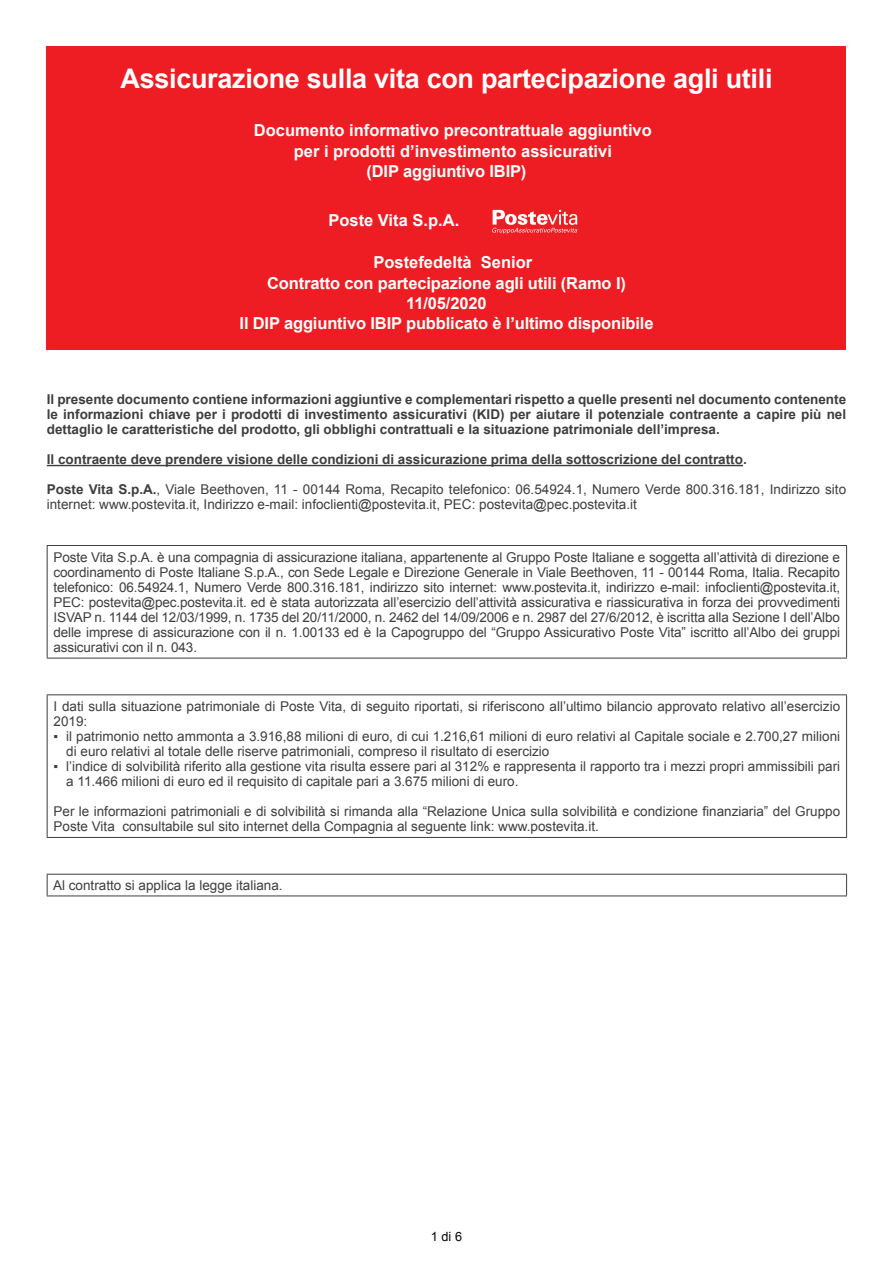
<style>
.page{position:relative;width:893px;height:1263px;background:#fff}
.page>*{position:absolute;margin:0;border:0;box-sizing:border-box;transform-origin:0 0}
.t1{font:700 27px "Arial";letter-spacing:-.01em;color:#fff}
.t2{font:700 16.5px/21.6px "Arial";color:#fff;text-align:center}
.t3{font:13.5px/15px "Arial";color:#3e3e3f}
.t4{font:700 13.5px/15px "Arial";color:#3e3e3f;text-align:justify}
.t5{font:12.75px "Arial";color:#040503}
.s1{font-weight:700}
</style>
<div class="page">
<hr style="left:47px;top:465px;width:696px;height:1px;background:#3e3e3f">
<div style="left:47px;top:47px;width:799px;height:303px;background:#ee1d23"></div>
<svg style="left:492px;top:210px;width:85px;height:24px"></svg>
<hr style="left:47px;top:545px;width:800px;height:1px;background:#3e3e3f">
<hr style="left:47px;top:546px;width:1px;height:112px;background:#3e3e3f">
<hr style="left:846px;top:546px;width:1px;height:112px;background:#3e3e3f">
<hr style="left:47px;top:658px;width:800px;height:1px;background:#3e3e3f">
<hr style="left:47px;top:694px;width:800px;height:1px;background:#3e3e3f">
<hr style="left:47px;top:695px;width:1px;height:142px;background:#3e3e3f">
<hr style="left:846px;top:695px;width:1px;height:142px;background:#3e3e3f">
<hr style="left:47px;top:837px;width:800px;height:1px;background:#3e3e3f">
<hr style="left:47px;top:874px;width:800px;height:1px;background:#3e3e3f">
<svg style="left:47px;top:874px;width:1px;height:21px"></svg>
<svg style="left:846px;top:874px;width:1px;height:21px"></svg>
<hr style="left:47px;top:895px;width:800px;height:1px;background:#3e3e3f">
<h1 class="t1" style="left:120px;top:60px;width:653px">Assicurazione sulla vita con partecipazione agli utili</h1>
<p class="t2" style="left:254px;top:119px;width:399px">Documento informativo precontrattuale aggiuntivo per i prodotti d’investimento assicurativi</p>
<p class="t2" style="left:367px;top:161px;width:161px">(DIP aggiuntivo IBIP)</p>
<p class="t2" style="left:328px;top:210px;width:132px">Poste Vita S.p.A.</p>
<p class="t2" style="left:267px;top:252px;width:360px;text-align:left;text-indent:106px">Postefedeltà Senior<br>Contratto con partecipazione agli utili (Ramo I)</p>
<p class="t2" style="left:240px;top:294px;width:415px;line-height:19.8px">11/05/2020<br>Il DIP aggiuntivo IBIP pubblicato è l’ultimo disponibile</p>
<p class="t4" style="left:47px;top:392px;width:801px">Il presente documento contiene informazioni aggiuntive e complementari rispetto a quelle presenti nel documento contenente le informazioni chiave per i prodotti di investimento assicurativi (KID) per aiutare il potenziale contraente a capire più nel dettaglio le caratteristiche del prodotto, gli obblighi contrattuali e la situazione patrimoniale dell’impresa.</p>
<p class="t4" style="left:47px;top:452px;width:701px">Il contraente deve prendere visione delle condizioni di assicurazione prima della sottoscrizione del contratto.</p>
<p class="t3" style="left:47px;top:482px;width:801px"><span class="s1">Poste Vita S.p.A.</span>, Viale Beethoven, 11 - 00144 Roma, Recapito telefonico: 06.54924.1, Numero Verde 800.316.181, Indirizzo sito internet: www.postevita.it, Indirizzo e-mail: infoclienti@postevita.it, PEC: postevita@pec.postevita.it</p>
<p class="t3" style="left:54px;top:550px;width:788px;text-align:justify">Poste Vita S.p.A. è una compagnia di assicurazione italiana, appartenente al Gruppo Poste Italiane e soggetta all’attività di direzione e coordinamento di Poste Italiane S.p.A., con Sede Legale e Direzione Generale in Viale Beethoven, 11 - 00144 Roma, Italia. Recapito telefonico: 06.54924.1, Numero Verde 800.316.181, indirizzo sito internet: www.postevita.it, indirizzo e-mail: infoclienti@postevita.it, PEC: postevita@pec.postevita.it. ed è stata autorizzata all’esercizio dell’attività assicurativa e riassicurativa in forza dei provvedimenti ISVAP n. 1144 del 12/03/1999, n. 1735 del 20/11/2000, n. 2462 del 14/09/2006 e n. 2987 del 27/6/2012, è iscritta alla Sezione I dell’Albo delle imprese di assicurazione con il n. 1.00133 ed è la Capogruppo del “Gruppo Assicurativo Poste Vita” iscritto all’Albo dei gruppi assicurativi con il n. 043.</p>
<p class="t3" style="left:54px;top:699px;width:788px">I dati sulla situazione patrimoniale di Poste Vita, di seguito riportati, si riferiscono all’ultimo bilancio approvato relativo all’esercizio<br>2019:</p>
<p class="t3" style="left:66px;top:729px;width:775px;text-indent:-13px">▪ il patrimonio netto ammonta a 3.916,88 milioni di euro, di cui 1.216,61 milioni di euro relativi al Capitale sociale e 2.700,27 milioni di euro relativi al totale delle riserve patrimoniali, compreso il risultato di esercizio</p>
<p class="t3" style="left:66px;top:759px;width:775px;text-indent:-13px">▪ l’indice di solvibilità riferito alla gestione vita risulta essere pari al 312% e rappresenta il rapporto tra i mezzi propri ammissibili pari a 11.466 milioni di euro ed il requisito di capitale pari a 3.675 milioni di euro.</p>
<p class="t3" style="left:54px;top:804px;width:788px">Per le informazioni patrimoniali e di solvibilità si rimanda alla “Relazione Unica sulla solvibilità e condizione finanziaria” del Gruppo<br>Poste Vita consultabile sul sito internet della Compagnia al seguente link: www.postevita.it.</p>
<p class="t3" style="left:53px;top:878px;width:231px">Al contratto si applica la legge italiana.</p>
<p class="t5" style="left:431px;top:1228px;width:33px">1 di 6</p>
</div>
